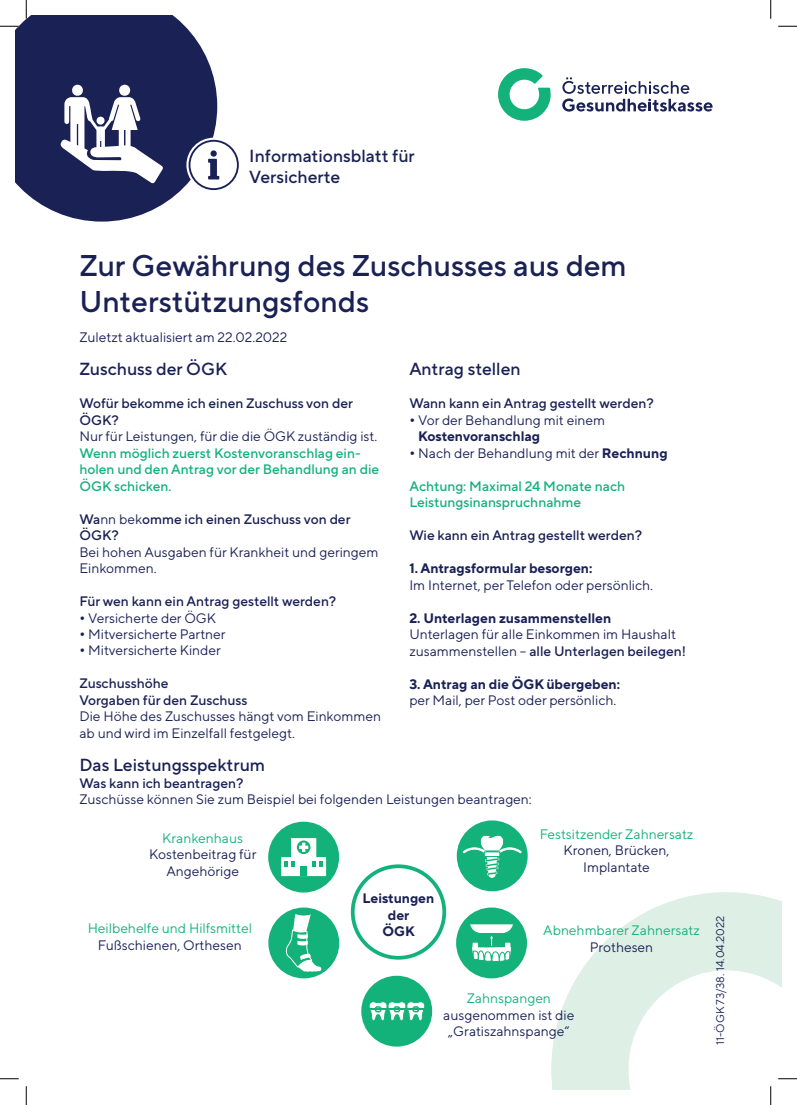
<style>
.page{position:relative;width:797px;height:1105px;background:#fff}
.page>*{position:absolute;margin:0;border:0;box-sizing:border-box;transform-origin:0 0}
._00_h1{font:500 30px/36px "TT Norms Pro";color:#1a2155}
._00_h2_medium{font:500 17.5px/21px "TT Norms Pro";color:#1a2155}
._01_txtKörper{font:13.75px/16.5px "TT Norms Pro";color:#1a2155}
._01_txtKörper-2{font:500 13.75px "TT Norms Pro";color:#1a2155}
._01_txtKörper-3{font:500 13.75px/16.5px "TT Norms Pro";color:#13b27b}
._01_txtKörper-4{font:13.75px "TT Norms Pro";color:#13b27b}
._01_txtKörper-5{font:700 13.75px "TT Norms Pro";color:#1a2155}
._00_h1-2{font:13.75px "TT Norms Pro";color:#1a2155}
._00_h2_medium-2{font:700 13.75px "TT Norms Pro";color:#1a2155}
._00_h2_medium-3{font:11.25px "TT Norms Pro";color:#1a2155}
.s1{font-weight:500}
.s2{font-weight:700}
</style>
<div class="page">
<svg style="left:498px;top:68px;width:52px;height:53px"></svg>
<svg style="left:562px;top:77px;width:150px;height:35px"></svg>
<svg style="left:16px;top:16px;width:201px;height:206px;background:#3b416e"></svg>
<svg style="left:60px;top:85px;width:103px;height:99px"></svg>
<div style="left:186px;top:138px;width:55px;height:54px;border:3px solid #fff;border-radius:50%"></div>
<div style="left:189px;top:141px;width:49px;height:48px;background:#fff;border-radius:50%"></div>
<div style="left:188px;top:140px;width:51px;height:50px;border:2px solid #1a2155;border-radius:50%"></div>
<svg style="left:208px;top:150px;width:11px;height:29px"></svg>
<svg style="left:551px;top:892px;width:230px;height:197px"></svg>
<div style="left:351px;top:864px;width:95px;height:96px;border:4px solid #13b27b;border-radius:50%"></div>
<div style="left:268px;top:822px;width:71px;height:70px;background:#13b27b;border-radius:50%"></div>
<svg style="left:281px;top:838px;width:45px;height:38px"></svg>
<div style="left:268px;top:907px;width:71px;height:71px;background:#13b27b;border-radius:50%"></div>
<svg style="left:285px;top:907px;width:36px;height:65px"></svg>
<div style="left:457px;top:820px;width:70px;height:71px;background:#13b27b;border-radius:50%"></div>
<svg style="left:463px;top:833px;width:58px;height:45px"></svg>
<div style="left:456px;top:907px;width:71px;height:71px;background:#13b27b;border-radius:50%"></div>
<svg style="left:470px;top:924px;width:43px;height:54px"></svg>
<div style="left:361px;top:976px;width:71px;height:70px;background:#13b27b;border-radius:50%"></div>
<svg style="left:369px;top:1001px;width:56px;height:20px"></svg>
<hr style="left:368px;top:1008px;width:57px;height:2px;background:#13b27b">
<svg style="left:0;top:25px;width:19px;height:2px"></svg>
<svg style="left:778px;top:25px;width:19px;height:2px"></svg>
<svg style="left:0;top:1078px;width:19px;height:1px"></svg>
<svg style="left:778px;top:1078px;width:19px;height:1px"></svg>
<svg style="left:25px;top:0;width:2px;height:19px"></svg>
<svg style="left:25px;top:1086px;width:2px;height:19px"></svg>
<svg style="left:770px;top:0;width:1px;height:19px"></svg>
<svg style="left:770px;top:1086px;width:1px;height:19px"></svg>
<p class="_00_h2_medium" style="left:249px;top:145px;width:167px">Informationsblatt für<br>Versicherte</p>
<p class="_00_h1" style="left:79px;top:247px;width:549px">Zur Gewährung des Zuschusses aus dem<br>Unterstützungsfonds</p>
<p class="_00_h1-2" style="left:79px;top:329px;width:209px">Zuletzt aktualisiert am 22.02.2022</p>
<p class="_00_h2_medium" style="left:79px;top:358px;width:149px">Zuschuss der ÖGK</p>
<p class="_01_txtKörper" style="left:79px;top:395px;width:299px"><span class="s1">Wofür bekomme ich einen Zuschuss von der<br>ÖGK?<br></span>Nur für Leistungen, für die die ÖGK zuständig ist.</p>
<p class="_01_txtKörper-3" style="left:79px;top:444px;width:301px">Wenn möglich zuerst Kostenvoranschlag ein&shy;holen und den Antrag vor der Behandlung an die<br>ÖGK schicken.</p>
<p class="_01_txtKörper" style="left:79px;top:510px;width:300px"><span class="s1">Wa</span>nn bek<span class="s1">omme ich einen Zuschuss von der<br>ÖGK?<br></span>Bei hohen Ausgaben für Krankheit und geringem</p>
<p class="_01_txtKörper" style="left:79px;top:560px;width:79px">Einkommen.</p>
<p class="_01_txtKörper-2" style="left:79px;top:592px;width:258px">Für wen kann ein Antrag gestellt werden?</p>
<p class="_01_txtKörper" style="left:79px;top:609px;width:138px"><span class="s2">•</span> Versicherte der ÖGK</p>
<p class="_01_txtKörper" style="left:79px;top:625px;width:148px"><span class="s2">•</span> Mitversicherte Partner</p>
<p class="_01_txtKörper" style="left:79px;top:641px;width:143px"><span class="s2">•</span> Mitversicherte Kinder</p>
<p class="_01_txtKörper-2" style="left:79px;top:674px;width:91px">Zuschusshöhe</p>
<p class="_01_txtKörper-2" style="left:79px;top:691px;width:170px">Vorgaben für den Zuschuss</p>
<p class="_01_txtKörper" style="left:79px;top:707px;width:303px">Die Höhe des Zuschusses hängt vom Einkommen ab und wird im Einzelfall festgelegt.</p>
<p class="_00_h2_medium" style="left:409px;top:358px;width:113px">Antrag stellen</p>
<p class="_01_txtKörper-2" style="left:409px;top:394px;width:246px">Wann kann ein Antrag gestellt werden?</p>
<p class="_01_txtKörper" style="left:418px;top:411px;width:188px;text-indent:-9px"><span class="s2">•</span> Vor der Behandlung mit einem<br><span class="s2">Kostenvoranschlag</span></p>
<p class="_01_txtKörper" style="left:409px;top:444px;width:260px"><span class="s2">•</span> Nach der Behandlung mit der <span class="s2">Rechnung</span></p>
<p class="_01_txtKörper-3" style="left:409px;top:477px;width:217px">Achtung: Maximal 24 Monate nach<br>Leistungsinanspruchnahme</p>
<p class="_01_txtKörper-2" style="left:409px;top:526px;width:234px">Wie kann ein Antrag gestellt werden?</p>
<p class="_01_txtKörper-5" style="left:409px;top:559px;width:184px">1. Antragsformular besorgen:</p>
<p class="_01_txtKörper" style="left:409px;top:576px;width:245px">Im Internet, per Telefon oder persönlich.</p>
<p class="_01_txtKörper-5" style="left:409px;top:609px;width:203px">2. Unterlagen zusammenstellen</p>
<p class="_01_txtKörper" style="left:409px;top:626px;width:278px">Unterlagen für alle Einkommen im Haushalt zusammenstellen – <span class="s1">alle Unterlagen beilegen!</span></p>
<p class="_01_txtKörper-5" style="left:409px;top:675px;width:212px">3. Antrag an die ÖGK übergeben:</p>
<p class="_01_txtKörper" style="left:409px;top:692px;width:208px">per Mail, per Post oder persönlich.</p>
<p class="_00_h2_medium" style="left:79px;top:754px;width:187px">Das Leistungsspektrum</p>
<p class="_01_txtKörper-2" style="left:79px;top:774px;width:165px">Was kann ich beantragen?</p>
<p class="_01_txtKörper" style="left:79px;top:791px;width:454px">Zuschüsse können Sie zum Beispiel bei folgenden Leistungen beantragen:</p>
<p class="_01_txtKörper-4" style="left:162px;top:829px;width:82px">Krankenhaus</p>
<p class="_01_txtKörper" style="left:149px;top:846px;width:109px;text-align:center">Kostenbeitrag für<br>Angehörige</p>
<p class="_00_h2_medium-2" style="left:362px;top:889px;width:73px">Leistungen</p>
<p class="_00_h2_medium-2" style="left:388px;top:906px;width:23px">der</p>
<p class="_01_txtKörper-4" style="left:88px;top:920px;width:166px">Heilbehelfe und Hilfsmittel</p>
<p class="_00_h2_medium-2" style="left:382px;top:922px;width:34px">ÖGK</p>
<p class="_01_txtKörper" style="left:98px;top:936px;width:145px">Fußschienen, Orthesen</p>
<p class="_01_txtKörper-4" style="left:539px;top:825px;width:155px">Festsitzender Zahnersatz</p>
<p class="_01_txtKörper" style="left:563px;top:842px;width:107px;text-align:center">Kronen, Brücken,<br>Implantate</p>
<p class="_01_txtKörper-4" style="left:543px;top:922px;width:158px">Abnehmbarer Zahnersatz</p>
<p class="_01_txtKörper" style="left:589px;top:938px;width:65px">Prothesen</p>
<p class="_01_txtKörper-4" style="left:466px;top:990px;width:86px">Zahnspangen</p>
<p class="_01_txtKörper" style="left:443px;top:1006px;width:133px;text-align:center">ausgenommen ist die „Gratiszahnspange“</p>
<p class="_00_h2_medium-3" style="left:713px;top:1045px;width:131px;rotate:-90deg">11-ÖGK 73/38. 14.04.2022</p>
</div>
